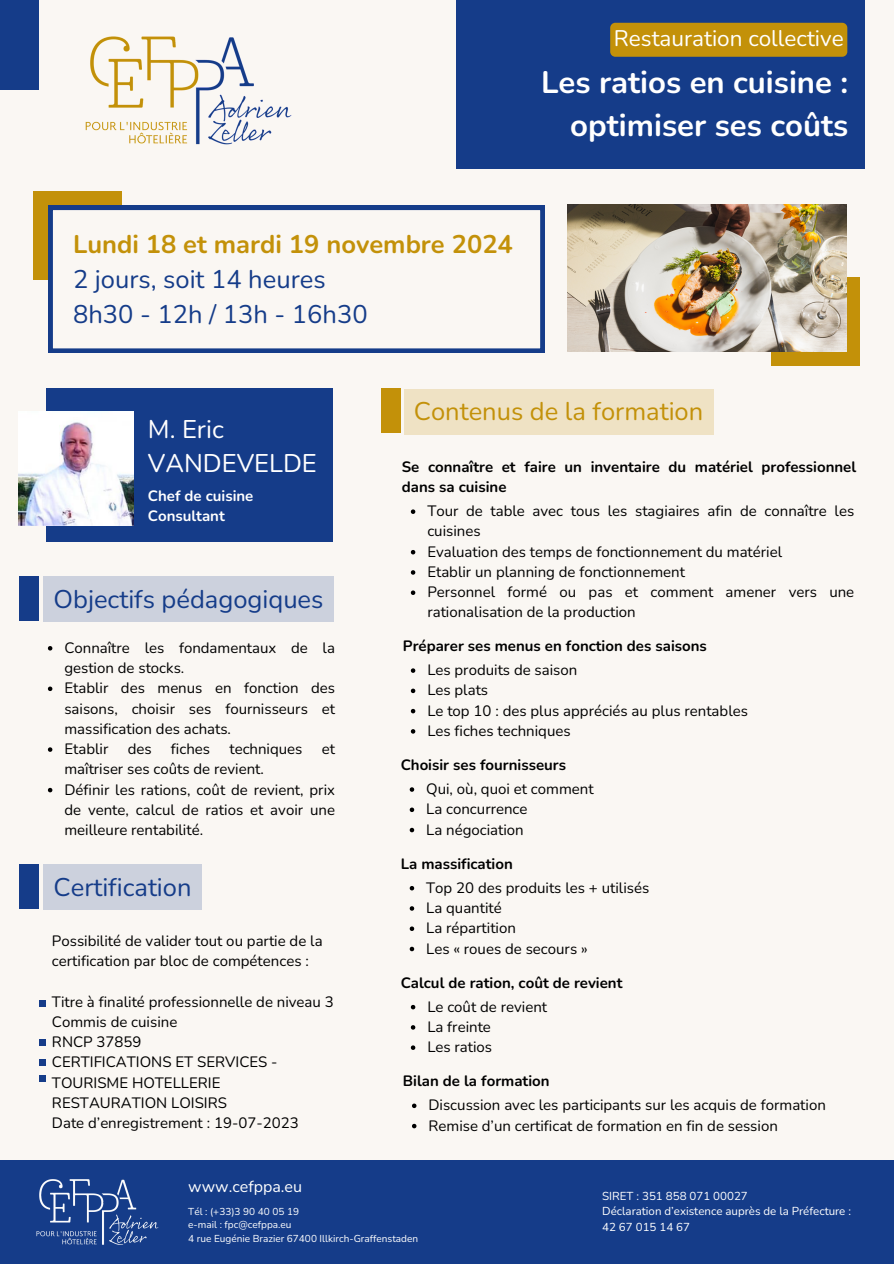
<style>
.page{position:relative;width:894px;height:1264px;background:#fff}
.page>*{position:absolute;margin:0;border:0;box-sizing:border-box;transform-origin:0 0}
.t1{font:700 31.05px/42.8px "Nunito";color:#fff;text-align:right}
.t2{font:25.5px/34.8px "Nunito";color:#153c89}
.t3{font:25.5px "Nunito";color:#c39109}
.t4{font:25.5px/34.8px "Nunito";color:#fff}
.t5{font:22.5px "Nunito";color:#fff}
.t6{font:16.05px "Nunito";color:#fff}
.t7{font:15px/20.2px "Nunito";color:#000}
.t8{font:700 15px/20.2px "Nunito";color:#000}
.t9{font:700 15px/20.2px "Nunito";color:#fff}
.t10{font:11.55px/15.8px "Nunito";color:#fff}
.t11{font:10.05px "Nunito";color:#fff}
.s1{font-weight:700;color:#c39109}
</style>
<div class="page">
<div style="left:0;top:0;width:893px;height:1263px;background:#faf7f3"></div>
<img style="left:85px;top:36px;width:207px;height:109px">
<div style="left:0;top:0;width:39px;height:89px;background:#153c89"></div>
<div style="left:33px;top:191px;width:89px;height:88px;background:#c39109"></div>
<svg style="left:48px;top:205px;width:496px;height:148px"></svg>
<div style="left:771px;top:277px;width:88px;height:88px;background:#c39109"></div>
<img style="left:567px;top:204px;width:278px;height:147px">
<div style="left:46px;top:388px;width:287px;height:153px;background:#153c89"></div>
<img style="left:19px;top:411px;width:114px;height:114px">
<div style="left:0;top:1160px;width:893px;height:103px;background:#153c89"></div>
<img style="left:36px;top:1179px;width:123px;height:66px">
<div style="left:380px;top:388px;width:20px;height:45px;background:#c39109"></div>
<div style="left:19px;top:576px;width:20px;height:45px;background:#153c89"></div>
<div style="left:19px;top:864px;width:20px;height:44px;background:#153c89"></div>
<div style="left:39px;top:999px;width:7px;height:7px;background:#153c89"></div>
<div style="left:39px;top:1039px;width:7px;height:7px;background:#153c89"></div>
<div style="left:39px;top:1059px;width:7px;height:6px;background:#153c89"></div>
<div style="left:39px;top:1075px;width:6px;height:7px;background:#153c89"></div>
<div style="left:456px;top:0;width:408px;height:168px;background:#153c89"></div>
<div style="left:610px;top:23px;width:237px;height:34px;background:#c39109;border-radius:5px"></div>
<div style="left:43px;top:577px;width:290px;height:45px;background:#ccd1dd"></div>
<div style="left:403px;top:389px;width:310px;height:45px;background:#efe2c4"></div>
<svg style="left:48px;top:646px;width:4px;height:4px"></svg>
<svg style="left:48px;top:686px;width:4px;height:5px"></svg>
<svg style="left:48px;top:747px;width:4px;height:4px"></svg>
<svg style="left:48px;top:787px;width:4px;height:5px"></svg>
<div style="left:43px;top:864px;width:159px;height:46px;background:#ccd1dd"></div>
<svg style="left:410px;top:509px;width:5px;height:5px"></svg>
<svg style="left:410px;top:550px;width:5px;height:4px"></svg>
<svg style="left:410px;top:570px;width:5px;height:4px"></svg>
<svg style="left:410px;top:590px;width:5px;height:5px"></svg>
<svg style="left:412px;top:1103px;width:4px;height:5px"></svg>
<svg style="left:412px;top:1123px;width:4px;height:5px"></svg>
<svg style="left:410px;top:668px;width:5px;height:5px"></svg>
<svg style="left:410px;top:688px;width:5px;height:5px"></svg>
<svg style="left:410px;top:709px;width:5px;height:4px"></svg>
<svg style="left:410px;top:729px;width:5px;height:4px"></svg>
<svg style="left:409px;top:787px;width:5px;height:4px"></svg>
<svg style="left:409px;top:807px;width:5px;height:5px"></svg>
<svg style="left:409px;top:827px;width:5px;height:5px"></svg>
<svg style="left:409px;top:886px;width:5px;height:4px"></svg>
<svg style="left:409px;top:906px;width:5px;height:4px"></svg>
<svg style="left:409px;top:926px;width:5px;height:5px"></svg>
<svg style="left:409px;top:946px;width:5px;height:5px"></svg>
<svg style="left:410px;top:1004px;width:5px;height:5px"></svg>
<svg style="left:410px;top:1025px;width:5px;height:4px"></svg>
<svg style="left:410px;top:1045px;width:5px;height:4px"></svg>
<h4 class="t5" style="left:613px;top:23px;width:231px">Restauration collective</h4>
<h2 class="t1" style="left:541px;top:62px;width:308px">Les ratios en cuisine : optimiser ses coûts</h2>
<p class="t2" style="left:73px;top:227px;width:441px"><span class="s1">Lundi 18 et mardi 19 novembre 2024<br></span>2 jours, soit 14 heures<br>8h30 - 12h / 13h - 16h30</p>
<p class="t4" style="left:148px;top:412px;width:170px">M. Eric<br>VANDEVELDE</p>
<p class="t9" style="left:148px;top:486px;width:107px">Chef de cuisine<br>Consultant</p>
<p class="t2" style="left:54px;top:582px;width:271px">Objectifs pédagogiques</p>
<h2 class="t7" style="left:64px;top:637px;width:272px">Connaître les fondamentaux de la gestion de stocks.</h2>
<h2 class="t7" style="left:64px;top:678px;width:272px;text-align:justify">Etablir des menus en fonction des saisons, choisir ses fournisseurs et massification des achats.</h2>
<h4 class="t7" style="left:64px;top:739px;width:45px">Etablir</h4>
<h4 class="t7" style="left:128px;top:739px;width:25px">des</h4>
<h4 class="t7" style="left:171px;top:739px;width:41px">fiches</h4>
<h4 class="t7" style="left:229px;top:739px;width:75px">techniques</h4>
<h4 class="t7" style="left:322px;top:739px;width:15px">et</h4>
<h4 class="t7" style="left:64px;top:759px;width:201px">maîtriser ses coûts de revient.</h4>
<p class="t7" style="left:64px;top:779px;width:272px;text-align:justify">Définir les rations, coût de revient, prix de vente, calcul de ratios et avoir une meilleure rentabilité.</p>
<p class="t2" style="left:54px;top:870px;width:139px">Certification</p>
<p class="t7" style="left:52px;top:930px;width:272px">Possibilité de valider tout ou partie de la certification par bloc de compétences :</p>
<p class="t7" style="left:52px;top:991px;width:283px">Titre à finalité professionnelle de niveau 3<br>Commis de cuisine<br>RNCP 37859<br>CERTIFICATIONS ET SERVICES -<br>TOURISME HOTELLERIE<br>RESTAURATION LOISIRS<br>Date d’enregistrement : 19-07-2023</p>
<h2 class="t3" style="left:414px;top:394px;width:291px">Contenus de la formation</h2>
<p class="t8" style="left:401px;top:456px;width:456px">Se connaître et faire un inventaire du matériel professionnel dans sa cuisine</p>
<h4 class="t7" style="left:427px;top:501px;width:428px">Tour de table avec tous les stagiaires afin de connaître les cuisines</h4>
<p class="t7" style="left:427px;top:541px;width:356px">Evaluation des temps de fonctionnement du matériel</p>
<p class="t7" style="left:427px;top:562px;width:259px">Etablir un planning de fonctionnement</p>
<p class="t7" style="left:427px;top:582px;width:428px">Personnel formé ou pas et comment amener vers une rationalisation de la production</p>
<h4 class="t8" style="left:403px;top:636px;width:305px">Préparer ses menus en fonction des saisons</h4>
<p class="t7" style="left:427px;top:660px;width:151px">Les produits de saison</p>
<p class="t7" style="left:427px;top:680px;width:62px">Les plats</p>
<p class="t7" style="left:427px;top:700px;width:322px">Le top 10 : des plus appréciés au plus rentables</p>
<p class="t7" style="left:427px;top:720px;width:145px">Les fiches techniques</p>
<h4 class="t8" style="left:400px;top:755px;width:167px">Choisir ses fournisseurs</h4>
<p class="t7" style="left:426px;top:779px;width:169px">Qui, où, quoi et comment</p>
<p class="t7" style="left:426px;top:799px;width:103px">La concurrence</p>
<p class="t7" style="left:426px;top:819px;width:99px">La négociation</p>
<h4 class="t8" style="left:400px;top:853px;width:114px">La massification</h4>
<p class="t7" style="left:426px;top:877px;width:224px">Top 20 des produits les + utilisés</p>
<p class="t7" style="left:426px;top:897px;width:77px">La quantité</p>
<p class="t7" style="left:426px;top:918px;width:91px">La répartition</p>
<h5 class="t7" style="left:426px;top:938px;width:163px">Les « roues de secours »</h5>
<p class="t8" style="left:400px;top:972px;width:223px">Calcul de ration, coût de revient</p>
<p class="t7" style="left:427px;top:996px;width:121px">Le coût de revient</p>
<p class="t7" style="left:427px;top:1016px;width:65px">La freinte</p>
<h6 class="t7" style="left:427px;top:1037px;width:66px">Les ratios</h6>
<h2 class="t8" style="left:403px;top:1071px;width:148px">Bilan de la formation</h2>
<h5 class="t7" style="left:428px;top:1095px;width:399px">Discussion avec les participants sur les acquis de formation</h5>
<h5 class="t7" style="left:428px;top:1115px;width:351px">Remise d’un certificat de formation en fin de session</h5>
<h4 class="t6" style="left:188px;top:1175px;width:115px">www.cefppa.eu</h4>
<p class="t11" style="left:188px;top:1204px;width:112px">Tél : (+33)3 90 40 05 19</p>
<p class="t11" style="left:188px;top:1217px;width:105px">e-mail : fpc@cefppa.eu</p>
<p class="t11" style="left:188px;top:1231px;width:231px">4 rue Eugénie Brazier 67400 Illkirch-Graffenstaden</p>
<p class="t10" style="left:602px;top:1187px;width:250px">SIRET : 351 858 071 00027<br>Déclaration d’existence auprès de la Préfecture :<br>42 67 015 14 67</p>
</div>
